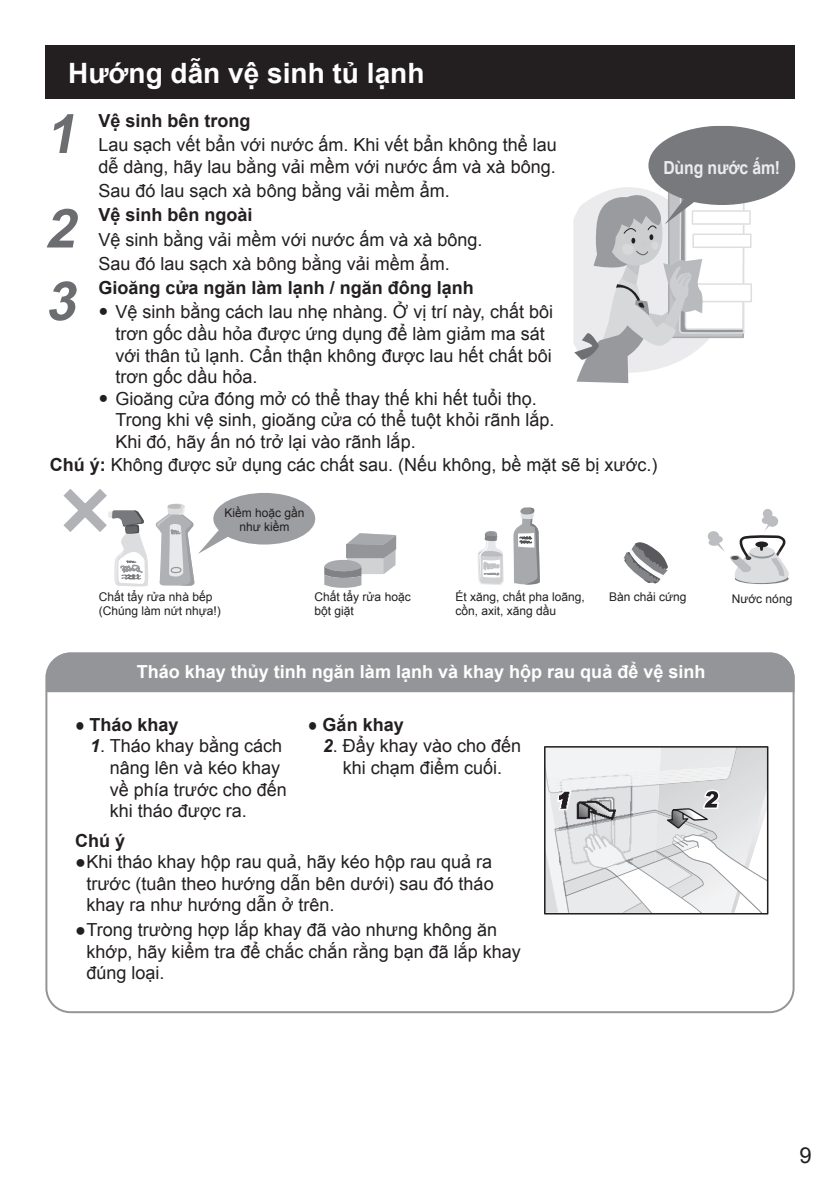
<style>
.page{position:relative;width:840px;height:1191px;background:#fff}
.page>*{position:absolute;margin:0;border:0;box-sizing:border-box;transform-origin:0 0}
.Body-02{font:italic 700 54px "Arial";color:#6c6d70}
.Head-02{font:700 28px "Arial";color:#fff}
.t1{font:22px "Arial";color:#231f20}
.Body-02-2{font:18px/21.6px "Arial";color:#231f20}
.Body-02-3{font:700 18px "Arial";color:#231f20}
.t2{font:700 18px "Arial";color:#fff}
.Body-02-4{font:700 18px "Arial";color:#231f20;scale:.9 1}
.Remark_Dev{font:700 18px "Arial";letter-spacing:-.01em;color:#ececee;scale:.88 1}
.Illustration-01{font:12px/14.4px "Arial";color:#231f20}
.s1{font-weight:700}
.s2{font-weight:700;font-style:italic}
</style>
<div class="page">
<div style="left:46px;top:652px;width:748px;height:40px;background:#939598"></div>
<svg style="left:544px;top:746px;width:224px;height:168px"></svg>
<img style="left:558px;top:774px;width:74px;height:91px">
<div style="left:45px;top:45px;width:749px;height:54px;background:#231f20"></div>
<svg style="left:513px;top:507px;width:26px;height:78px"></svg>
<svg style="left:477px;top:531px;width:27px;height:54px"></svg>
<svg style="left:324px;top:533px;width:72px;height:55px"></svg>
<svg style="left:63px;top:489px;width:86px;height:98px"></svg>
<svg style="left:623px;top:542px;width:44px;height:41px"></svg>
<svg style="left:707px;top:509px;width:82px;height:76px"></svg>
<svg style="left:155px;top:493px;width:160px;height:92px"></svg>
<svg style="left:574px;top:126px;width:221px;height:258px"></svg>
<p class="Head-02" style="left:68px;top:54px;width:358px">Hướng dẫn vệ sinh tủ lạnh</p>
<p class="Body-02" style="left:45px;top:98px;width:45px">1</p>
<p class="Body-02-3" style="left:98px;top:109px;width:154px">Vệ sinh bên trong</p>
<p class="Body-02-2" style="left:98px;top:134px;width:459px">Lau sạch vết bẩn với nước ấm. Khi vết bẩn không thể lau dễ dàng, hãy lau bằng vải mềm với nước ấm và xà bông.</p>
<p class="Body-02-2" style="left:98px;top:180px;width:353px">Sau đó lau sạch xà bông bằng vải mềm ẩm.</p>
<p class="Body-02" style="left:45px;top:193px;width:45px">2</p>
<p class="Body-02-3" style="left:98px;top:203px;width:156px">Vệ sinh bên ngoài</p>
<p class="Body-02-2" style="left:98px;top:229px;width:385px">Vệ sinh bằng vải mềm với nước ấm và xà bông.</p>
<p class="Body-02-2" style="left:98px;top:253px;width:353px">Sau đó lau sạch xà bông bằng vải mềm ẩm.</p>
<p class="Remark_Dev" style="left:663px;top:155px;width:134px">Dùng nước ấm!</p>
<p class="Body-02" style="left:45px;top:265px;width:45px">3</p>
<p class="Body-02-3" style="left:98px;top:276px;width:377px">Gioăng cửa ngăn làm lạnh / ngăn đông lạnh</p>
<p class="Body-02-2" style="left:115px;top:301px;width:439px">Vệ sinh bằng cách lau nhẹ nhàng. Ở vị trí này, chất bôi trơn gốc dầu hỏa được ứng dụng để làm giảm ma sát với thân tủ lạnh. Cẩn thận không được lau hết chất bôi trơn gốc dầu hỏa.</p>
<p class="Body-02-2" style="left:115px;top:388px;width:440px">Gioăng cửa đóng mở có thể thay thế khi hết tuổi thọ.<br>Trong khi vệ sinh, gioăng cửa có thể tuột khỏi rãnh lắp.<br>Khi đó, hãy ấn nó trở lại vào rãnh lắp.</p>
<p class="Body-02-2" style="left:50px;top:454px;width:608px"><span class="s1">Chú ý:</span> Không được sử dụng các chất sau. (Nếu không, bề mặt sẽ bị xước.)</p>
<p class="Illustration-01" style="left:224px;top:506px;width:82px;text-align:center">Kiềm hoặc gần như kiềm</p>
<p class="Illustration-01" style="left:99px;top:590px;width:115px">Chất tẩy rửa nhà bếp</p>
<p class="Illustration-01" style="left:99px;top:604px;width:123px">(Chúng làm nứt nhựa!)</p>
<p class="Illustration-01" style="left:314px;top:590px;width:98px">Chất tẩy rửa hoặc bột giặt</p>
<p class="Illustration-01" style="left:455px;top:590px;width:131px">Ét xăng, chất pha loãng, cồn, axit, xăng dầu</p>
<p class="Illustration-01" style="left:608px;top:590px;width:79px">Bàn chải cứng</p>
<p class="Illustration-01" style="left:731px;top:592px;width:62px">Nước nóng</p>
<p class="t2" style="left:137px;top:660px;width:570px">Tháo khay thủy tinh ngăn làm lạnh và khay hộp rau quả để vệ sinh</p>
<p class="Body-02-4" style="left:75px;top:712px;width:116px">● Tháo khay</p>
<p class="Body-02-2" style="left:110px;top:735px;width:178px;text-indent:-20px"><span class="s2">1</span>. Tháo khay bằng cách nâng lên và kéo khay về phía trước cho đến khi tháo được ra.</p>
<p class="Body-02-4" style="left:307px;top:712px;width:108px">● Gắn khay</p>
<p class="Body-02-2" style="left:322px;top:735px;width:200px;text-align:center"><span class="s2">2</span>. Đẩy khay vào cho đến khi chạm điểm cuối.</p>
<p class="Body-02-3" style="left:75px;top:828px;width:52px">Chú ý</p>
<p class="Body-02-2" style="left:86px;top:851px;width:408px;text-align:justify;text-indent:-11px">●Khi tháo khay hộp rau quả, hãy kéo hộp rau quả ra trước (tuân theo hướng dẫn bên dưới) sau đó tháo khay ra như hướng dẫn ở trên.</p>
<p class="Body-02-2" style="left:86px;top:919px;width:436px;text-indent:-11px">●Trong trường hợp lắp khay đã vào nhưng không ăn khớp, hãy kiểm tra để chắc chắn rằng bạn đã lắp khay đúng loại.</p>
<p class="t1" style="left:798px;top:1140px;width:14px">9</p>
</div>
